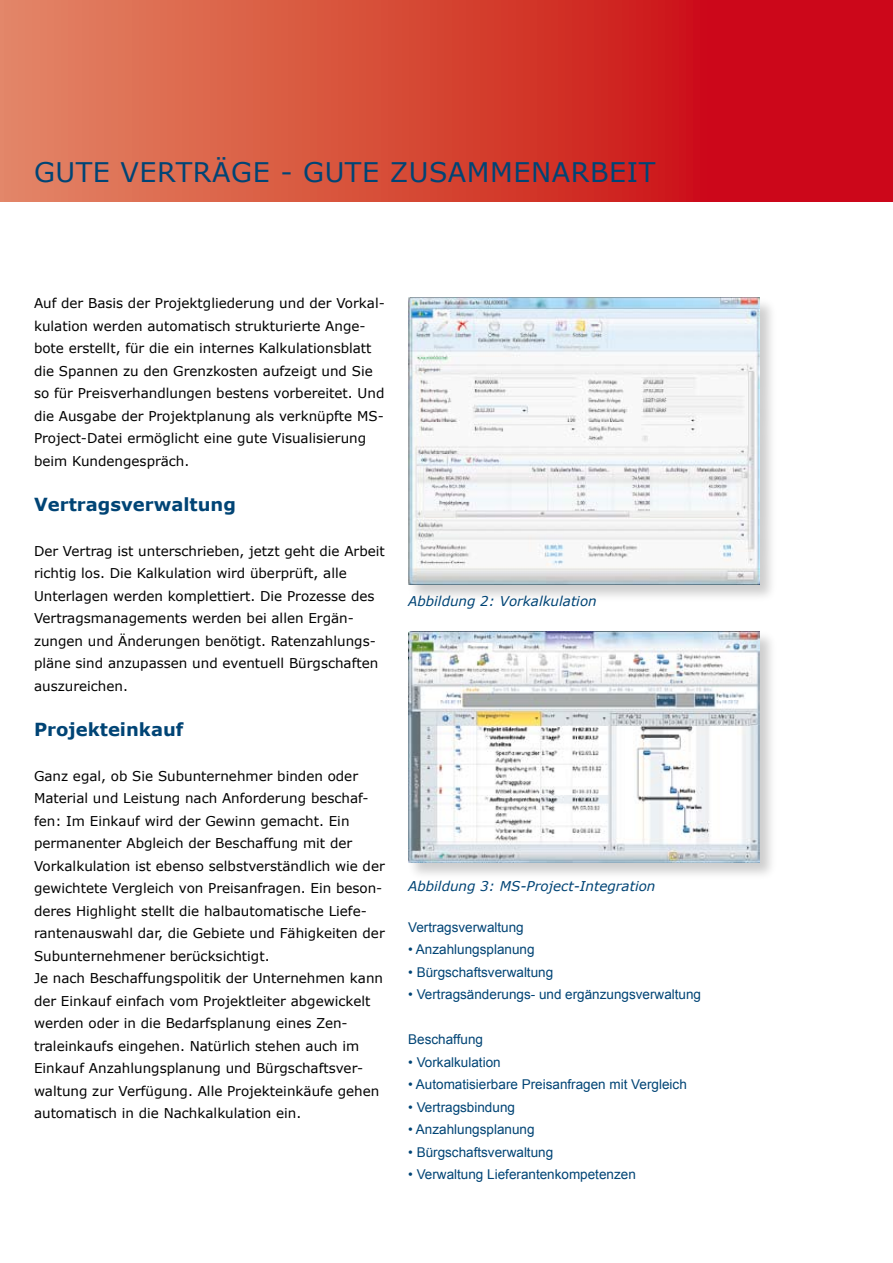
<style>
.page{position:relative;width:893px;height:1263px;background:#fff}
.page>*{position:absolute;margin:0;border:0;box-sizing:border-box;transform-origin:0 0}
.t1{font:27px "Verdana";letter-spacing:.02em;color:#004475}
.t2{font:700 18px "Verdana";color:#004475}
.t3{font:13.5px/22.5px "Verdana";color:#000}
.t4{font:13.5px "Arial";color:#004475}
.t5{font:italic 13.5px "Verdana";color:#004475}
</style>
<div class="page">
<div style="left:0;top:0;width:893px;height:202px;background:linear-gradient(to right,#e28960,#c8000b)"></div>
<div style="left:407px;top:629px;width:371px;height:254px;background:#000;opacity:.2"></div>
<img style="left:408px;top:631px;width:351px;height:232px">
<div style="left:407px;top:296px;width:371px;height:308px;background:#000;opacity:.2"></div>
<img style="left:408px;top:298px;width:351px;height:286px">
<h1 class="t1" style="left:34px;top:153px;width:40px">Gute</h1>
<h1 class="t1" style="left:121px;top:153px;width:38px">Vertr</h1>
<h1 class="t1" style="left:212px;top:153px;width:111px">äge - gute</h1>
<h1 class="t1" style="left:390px;top:153px;width:39px">Zusammenarbeit</h1>
<p class="t3" style="left:34px;top:292px;width:352px">Auf der Basis der Projektgliederung und der Vorkal&shy;kulation werden automatisch strukturierte Ange&shy;bote erstellt, für die ein internes Kalkulationsblatt die Spannen zu den Grenzkosten aufzeigt und Sie so für Preisverhandlungen bestens vorbereitet. Und die Ausgabe der Projektplanung als verknüpfte MS-Project-Datei ermöglicht eine gute Visualisierung beim Kundengespräch.</p>
<h2 class="t2" style="left:34px;top:491px;width:203px">Vertragsverwaltung</h2>
<p class="t3" style="left:34px;top:539px;width:352px">Der Vertrag ist unterschrieben, jetzt geht die Arbeit richtig los. Die Kalkulation wird überprüft, alle Unterlagen werden komplettiert. Die Prozesse des Vertragsmanagements werden bei allen Ergän&shy;zungen und Änderungen benötigt. Ratenzahlungs&shy;pläne sind anzupassen und eventuell Bürgschaften auszureichen.</p>
<h2 class="t2" style="left:34px;top:716px;width:151px">Projekteinkauf</h2>
<p class="t3" style="left:34px;top:764px;width:352px">Ganz egal, ob Sie Subunternehmer binden oder Material und Leistung nach Anforderung beschaf&shy;fen: Im Einkauf wird der Gewinn gemacht. Ein permanenter Abgleich der Beschaffung mit der Vorkalkulation ist ebenso selbstverständlich wie der gewichtete Vergleich von Preisanfragen. Ein beson&shy;deres Highlight stellt die halbautomatische Liefe&shy;rantenauswahl dar, die Gebiete und Fähigkeiten der Subunternehmener berücksichtigt.<br>Je nach Beschaffungspolitik der Unternehmen kann der Einkauf einfach vom Projektleiter abgewickelt werden oder in die Bedarfsplanung eines Zen&shy;traleinkaufs eingehen. Natürlich stehen auch im Einkauf Anzahlungsplanung und Bürgschaftsver&shy;waltung zur Verfügung. Alle Projekteinkäufe gehen automatisch in die Nachkalkulation ein.</p>
<p class="t5" style="left:408px;top:591px;width:190px">Abbildung 2: Vorkalkulation</p>
<p class="t5" style="left:408px;top:877px;width:249px">Abbildung 3: MS-Project-Integration</p>
<p class="t4" style="left:408px;top:918px;width:117px">Vertragsverwaltung</p>
<p class="t4" style="left:408px;top:941px;width:128px">• Anzahlungsplanung</p>
<p class="t4" style="left:408px;top:963px;width:147px">• Bürgschaftsverwaltung</p>
<p class="t4" style="left:408px;top:986px;width:294px">• Vertragsänderungs- und ergänzungsverwaltung</p>
<p class="t4" style="left:408px;top:1031px;width:76px">Beschaffung</p>
<p class="t4" style="left:408px;top:1053px;width:94px">• Vorkalkulation</p>
<p class="t4" style="left:408px;top:1076px;width:280px">• Automatisierbare Preisanfragen mit Vergleich</p>
<p class="t4" style="left:408px;top:1098px;width:108px">• Vertragsbindung</p>
<p class="t4" style="left:408px;top:1121px;width:128px">• Anzahlungsplanung</p>
<p class="t4" style="left:408px;top:1143px;width:147px">• Bürgschaftsverwaltung</p>
<p class="t4" style="left:408px;top:1166px;width:229px">• Verwaltung Lieferantenkompetenzen</p>
</div>
